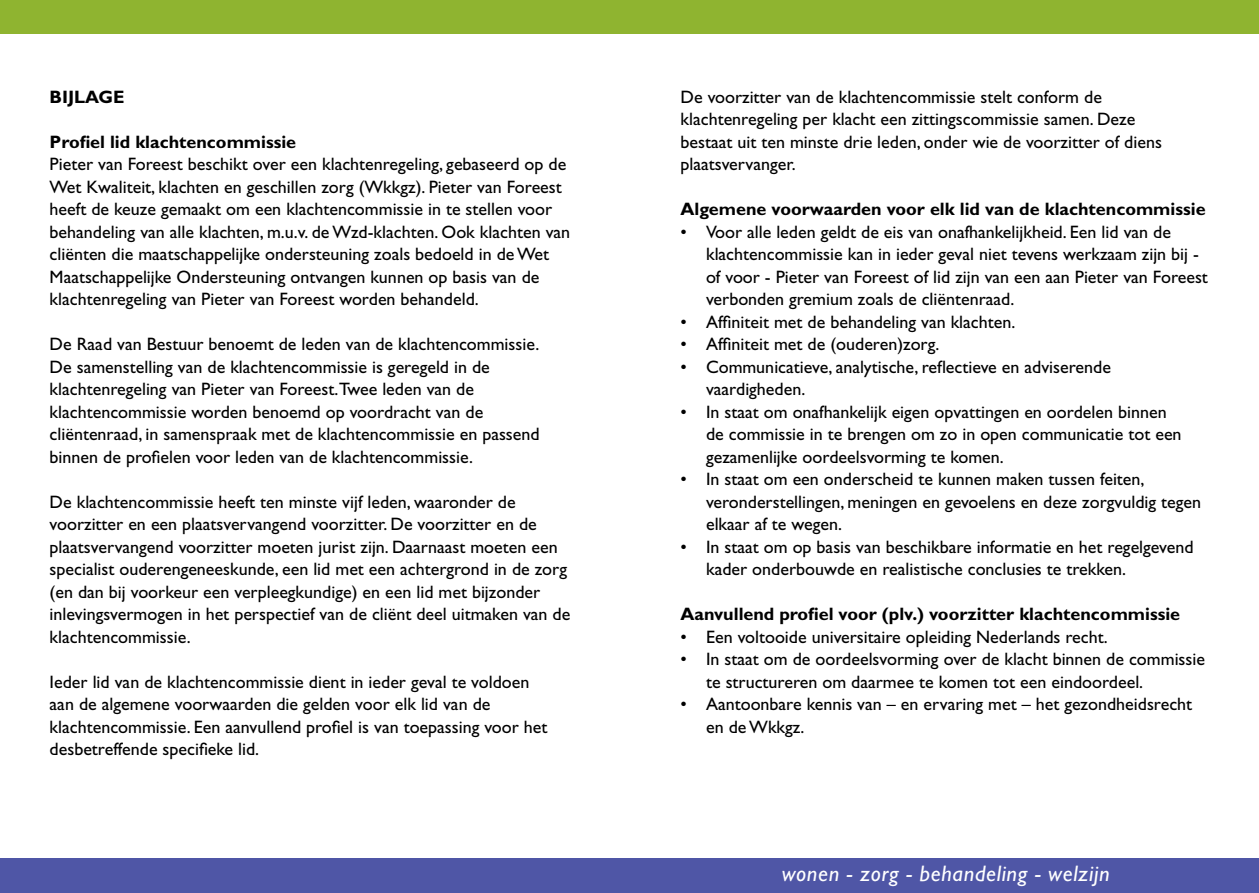
<style>
.page{position:relative;width:1259px;height:893px;background:#fff}
.page>*{position:absolute;margin:0;border:0;box-sizing:border-box;transform-origin:0 0}
.t1{font:italic 22.5px "Gill Sans Std";letter-spacing:.03em;color:#fff}
.t2{font:18px/22.5px "Gill Sans Std";color:#000}
.t3{font:700 18px "Gill Sans Std";color:#000}
</style>
<div class="page">
<div style="left:0;top:0;width:1259px;height:34px;background:#8fb430"></div>
<div style="left:0;top:859px;width:1259px;height:34px;background:#4f56a6"></div>
<p class="t3" style="left:50px;top:86px;width:77px">Bijlage</p>
<p class="t3" style="left:50px;top:131px;width:248px">Profiel lid klachtencommissie</p>
<p class="t2" style="left:50px;top:153px;width:522px">Pieter van Foreest beschikt over een klachtenregeling, gebaseerd op de Wet Kwaliteit, klachten en geschillen zorg (Wkkgz). Pieter van Foreest heeft de keuze gemaakt om een klachtencommissie in te stellen voor behandeling van alle klachten, m.u.v. de Wzd-klachten. Ook klachten van cliënten die maatschappelijke ondersteuning zoals bedoeld in de Wet Maatschappelijke Ondersteuning ontvangen kunnen op basis van de klachtenregeling van Pieter van Foreest worden behandeld.</p>
<p class="t2" style="left:50px;top:333px;width:491px">De Raad van Bestuur benoemt de leden van de klachtencommissie.<br>De samenstelling van de klachtencommissie is geregeld in de klachtenregeling van Pieter van Foreest.Twee leden van de klachtencommissie worden benoemd op voordracht van de cliëntenraad, in samenspraak met de klachtencommissie en passend binnen de profielen voor leden van de klachtencommissie.</p>
<p class="t2" style="left:50px;top:490px;width:522px">De klachtencommissie heeft ten minste vijf leden, waaronder de voorzitter en een plaatsvervangend voorzitter. De voorzitter en de plaatsvervangend voorzitter moeten jurist zijn. Daarnaast moeten een specialist ouderengeneeskunde, een lid met een achtergrond in de zorg (en dan bij voorkeur een verpleegkundige) en een lid met bijzonder inlevingsvermogen in het perspectief van de cliënt deel uitmaken van de klachtencommissie.</p>
<p class="t2" style="left:50px;top:670px;width:499px">Ieder lid van de klachtencommissie dient in ieder geval te voldoen aan de algemene voorwaarden die gelden voor elk lid van de klachtencommissie. Een aanvullend profiel is van toepassing voor het desbetreffende specifieke lid.</p>
<p class="t2" style="left:680px;top:85px;width:483px">De voorzitter van de klachtencommissie stelt conform de klachtenregeling per klacht een zittingscommissie samen. Deze bestaat uit ten minste drie leden, onder wie de voorzitter of diens plaatsvervanger.</p>
<p class="t3" style="left:680px;top:198px;width:526px">Algemene voorwaarden voor elk lid van de klachtencommissie</p>
<p class="t2" style="left:706px;top:220px;width:503px;text-indent:-26px">• Voor alle leden geldt de eis van onafhankelijkheid. Een lid van de klachtencommissie kan in ieder geval niet tevens werkzaam zijn bij - of voor - Pieter van Foreest of lid zijn van een aan Pieter van Foreest verbonden gremium zoals de cliëntenraad.</p>
<p class="t2" style="left:680px;top:310px;width:336px">• Affiniteit met de behandeling van klachten.</p>
<p class="t2" style="left:680px;top:333px;width:260px">• Affiniteit met de (ouderen)zorg.</p>
<p class="t2" style="left:706px;top:355px;width:406px;text-indent:-26px">• Communicatieve, analytische, reflectieve en adviserende vaardigheden.</p>
<p class="t2" style="left:706px;top:400px;width:477px;text-indent:-26px">• In staat om onafhankelijk eigen opvattingen en oordelen binnen de commissie in te brengen om zo in open communicatie tot een gezamenlijke oordeelsvorming te komen.</p>
<p class="t2" style="left:706px;top:468px;width:496px;text-indent:-26px">• In staat om een onderscheid te kunnen maken tussen feiten, veronderstellingen, meningen en gevoelens en deze zorgvuldig tegen elkaar af te wegen.</p>
<p class="t2" style="left:706px;top:535px;width:489px;text-indent:-26px">• In staat om op basis van beschikbare informatie en het regelgevend kader onderbouwde en realistische conclusies te trekken.</p>
<p class="t3" style="left:680px;top:603px;width:501px">Aanvullend profiel voor (plv.) voorzitter klachtencommissie</p>
<p class="t2" style="left:680px;top:625px;width:429px">• Een voltooide universitaire opleiding Nederlands recht.</p>
<p class="t2" style="left:706px;top:648px;width:500px;text-indent:-26px">• In staat om de oordeelsvorming over de klacht binnen de commissie te structureren om daarmee te komen tot een eindoordeel.</p>
<p class="t2" style="left:706px;top:693px;width:488px;text-indent:-26px">• Aantoonbare kennis van – en ervaring met – het gezondheidsrecht en de Wkkgz.</p>
<p class="t1" style="left:781px;top:861px;width:329px">wonen - zorg - behandeling - welzijn</p>
</div>
